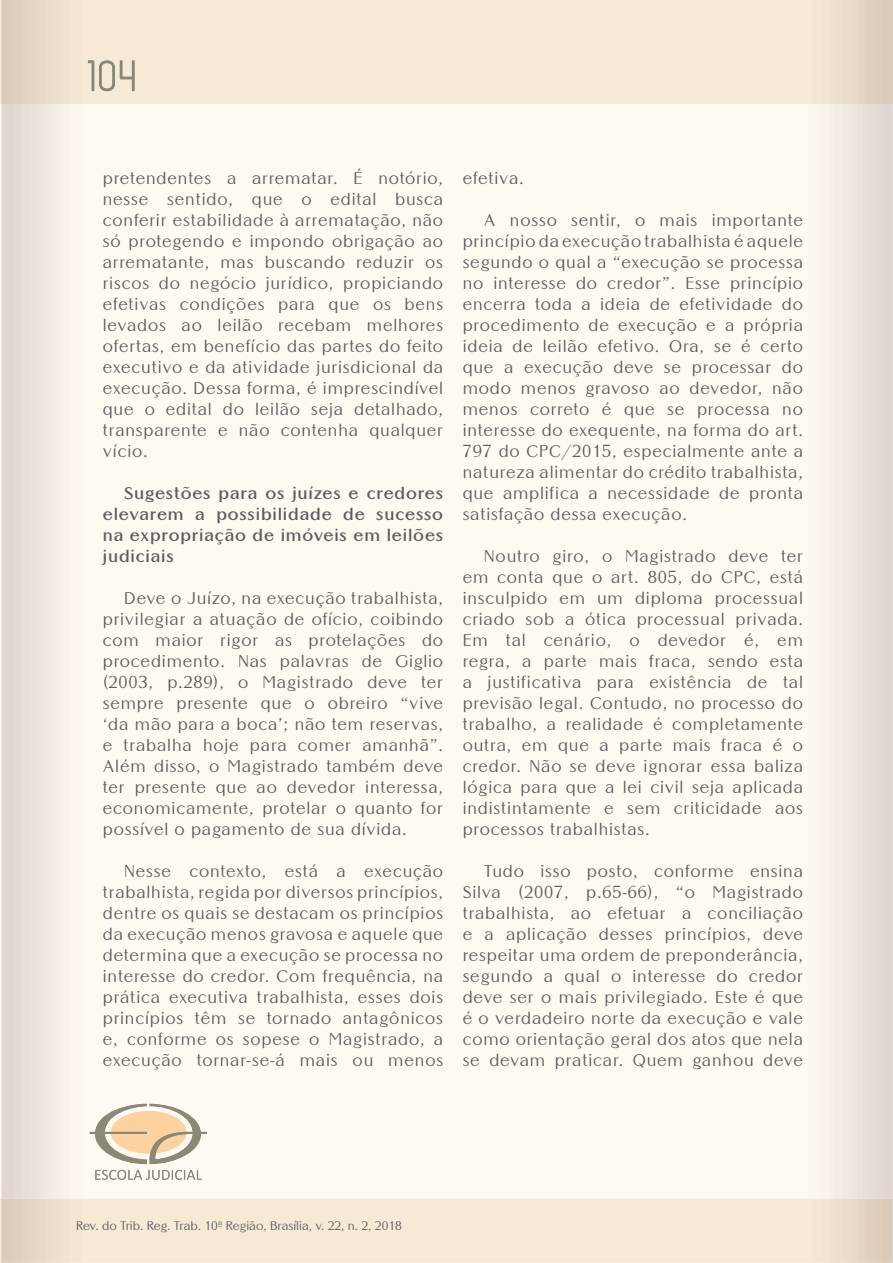
<style>
.page{position:relative;width:893px;height:1263px;background:#fff}
.page>*{position:absolute;margin:0;border:0;box-sizing:border-box;transform-origin:0 0}
.t1{font:16.5px/21px "Altrincham";letter-spacing:.05em;color:#5c5d60;text-align:justify}
.t2{font:700 16.5px/21px "Altrincham";letter-spacing:.05em;color:#5c5d60;text-align:justify}
.t3{font:12px "Altrincham";color:#5c5d60}
.s1{color:#5c5c5e}
</style>
<div class="page">
<hr style="left:0;top:1199px;width:1px;height:64px;background:#f7ead4">
<hr style="left:0;top:0;width:1px;height:104px;background:#f7ead4">
<img style="left:88px;top:60px;width:47px;height:31px">
<img style="left:90px;top:1104px;width:57px;height:60px">
<img style="left:149px;top:1104px;width:58px;height:60px">
<img style="left:102px;top:1170px;width:77px;height:10px">
<div style="left:77px;top:1221px;width:325px;height:12px;background:#f7ead4"></div>
<div style="left:104px;top:169px;width:339px;height:18px;background:#fffaf1"></div>
<div style="left:104px;top:193px;width:339px;height:15px;background:#fffaf1"></div>
<div style="left:103px;top:213px;width:340px;height:16px;background:#fffaf1"></div>
<div style="left:103px;top:234px;width:340px;height:16px;background:#fffaf1"></div>
<div style="left:103px;top:256px;width:340px;height:14px;background:#fffaf1"></div>
<div style="left:104px;top:276px;width:339px;height:16px;background:#fffaf1"></div>
<div style="left:103px;top:298px;width:340px;height:15px;background:#fffaf1"></div>
<div style="left:104px;top:319px;width:339px;height:12px;background:#fffaf1"></div>
<div style="left:103px;top:339px;width:340px;height:16px;background:#fffaf1"></div>
<div style="left:103px;top:361px;width:340px;height:15px;background:#fffaf1"></div>
<div style="left:103px;top:381px;width:340px;height:16px;background:#fffaf1"></div>
<div style="left:103px;top:403px;width:340px;height:15px;background:#fffaf1"></div>
<div style="left:103px;top:424px;width:340px;height:15px;background:#fffaf1"></div>
<div style="left:125px;top:486px;width:318px;height:16px;background:#fffaf1"></div>
<div style="left:103px;top:508px;width:340px;height:15px;background:#fffaf1"></div>
<div style="left:104px;top:528px;width:339px;height:16px;background:#fffaf1"></div>
<div style="left:125px;top:591px;width:318px;height:16px;background:#fffaf1"></div>
<div style="left:104px;top:612px;width:339px;height:16px;background:#fffaf1"></div>
<div style="left:103px;top:634px;width:340px;height:15px;background:#fffaf1"></div>
<div style="left:104px;top:655px;width:339px;height:15px;background:#fffaf1"></div>
<div style="left:104px;top:674px;width:339px;height:17px;background:#fffaf1"></div>
<div style="left:103px;top:697px;width:340px;height:15px;background:#fffaf1"></div>
<div style="left:104px;top:718px;width:339px;height:15px;background:#fffaf1"></div>
<div style="left:103px;top:739px;width:340px;height:15px;background:#fffaf1"></div>
<div style="left:103px;top:759px;width:340px;height:16px;background:#fffaf1"></div>
<div style="left:103px;top:781px;width:340px;height:15px;background:#fffaf1"></div>
<div style="left:103px;top:802px;width:340px;height:15px;background:#fffaf1"></div>
<div style="left:104px;top:822px;width:302px;height:16px;background:#fffaf1"></div>
<div style="left:125px;top:864px;width:318px;height:16px;background:#fffaf1"></div>
<div style="left:103px;top:885px;width:340px;height:16px;background:#fffaf1"></div>
<div style="left:103px;top:906px;width:340px;height:16px;background:#fffaf1"></div>
<div style="left:103px;top:928px;width:340px;height:15px;background:#fffaf1"></div>
<div style="left:103px;top:949px;width:340px;height:15px;background:#fffaf1"></div>
<div style="left:104px;top:969px;width:339px;height:16px;background:#fffaf1"></div>
<div style="left:104px;top:990px;width:339px;height:16px;background:#fffaf1"></div>
<div style="left:104px;top:1011px;width:339px;height:16px;background:#fffaf1"></div>
<div style="left:103px;top:1033px;width:340px;height:15px;background:#fffaf1"></div>
<div style="left:103px;top:1053px;width:340px;height:17px;background:#fffaf1"></div>
<div style="left:484px;top:214px;width:319px;height:15px;background:#fffaf1"></div>
<div style="left:464px;top:234px;width:339px;height:17px;background:#fffaf1"></div>
<div style="left:463px;top:256px;width:340px;height:16px;background:#fffaf1"></div>
<div style="left:464px;top:276px;width:339px;height:16px;background:#fffaf1"></div>
<div style="left:463px;top:298px;width:340px;height:12px;background:#fffaf1"></div>
<div style="left:464px;top:318px;width:339px;height:17px;background:#fffaf1"></div>
<div style="left:464px;top:340px;width:339px;height:14px;background:#fffaf1"></div>
<div style="left:463px;top:361px;width:340px;height:16px;background:#fffaf1"></div>
<div style="left:464px;top:382px;width:339px;height:15px;background:#fffaf1"></div>
<div style="left:464px;top:403px;width:339px;height:15px;background:#fffaf1"></div>
<div style="left:464px;top:424px;width:339px;height:15px;background:#fffaf1"></div>
<div style="left:463px;top:445px;width:340px;height:15px;background:#fffaf1"></div>
<div style="left:464px;top:466px;width:339px;height:14px;background:#fffaf1"></div>
<div style="left:463px;top:487px;width:340px;height:15px;background:#fffaf1"></div>
<div style="left:463px;top:508px;width:223px;height:16px;background:#fffaf1"></div>
<div style="left:485px;top:550px;width:318px;height:15px;background:#fffaf1"></div>
<div style="left:463px;top:571px;width:340px;height:15px;background:#fffaf1"></div>
<div style="left:464px;top:592px;width:339px;height:15px;background:#fffaf1"></div>
<div style="left:463px;top:613px;width:340px;height:15px;background:#fffaf1"></div>
<div style="left:464px;top:634px;width:339px;height:14px;background:#fffaf1"></div>
<div style="left:464px;top:655px;width:339px;height:15px;background:#fffaf1"></div>
<div style="left:463px;top:676px;width:340px;height:15px;background:#fffaf1"></div>
<div style="left:464px;top:697px;width:339px;height:15px;background:#fffaf1"></div>
<div style="left:463px;top:718px;width:340px;height:15px;background:#fffaf1"></div>
<div style="left:463px;top:739px;width:340px;height:15px;background:#fffaf1"></div>
<div style="left:463px;top:760px;width:340px;height:15px;background:#fffaf1"></div>
<div style="left:464px;top:781px;width:339px;height:15px;background:#fffaf1"></div>
<div style="left:464px;top:802px;width:339px;height:12px;background:#fffaf1"></div>
<div style="left:464px;top:823px;width:184px;height:15px;background:#fffaf1"></div>
<div style="left:484px;top:865px;width:319px;height:15px;background:#fffaf1"></div>
<div style="left:464px;top:884px;width:339px;height:17px;background:#fffaf1"></div>
<div style="left:463px;top:907px;width:340px;height:16px;background:#fffaf1"></div>
<div style="left:463px;top:928px;width:340px;height:16px;background:#fffaf1"></div>
<div style="left:464px;top:949px;width:339px;height:15px;background:#fffaf1"></div>
<div style="left:463px;top:970px;width:340px;height:15px;background:#fffaf1"></div>
<div style="left:463px;top:991px;width:340px;height:15px;background:#fffaf1"></div>
<div style="left:463px;top:1012px;width:340px;height:16px;background:#fffaf1"></div>
<div style="left:463px;top:1033px;width:340px;height:16px;background:#fffaf1"></div>
<div style="left:463px;top:1054px;width:340px;height:15px;background:#fffaf1"></div>
<img style="left:892px;top:104px;width:1px;height:1159px">
<img style="left:892px;top:0;width:1px;height:104px">
<p class="t1" style="left:103px;top:169px;width:342px">pretendentes a arrematar. É notório, nesse sentido, que o edital busca conferir estabilidade à arrematação, não só protegendo e impondo obrigação ao arrematante, mas buscando reduzir os riscos do negócio jurídico, propiciando efetivas condições para que os bens levados ao leilão recebam melhores ofertas, em benefício das partes do feito executivo e da atividade jurisdicional da execução. Dessa forma, é imprescindível que o edital do leilão seja detalhado, transparente e não contenha qualquer vício.</p>
<p class="t2" style="left:103px;top:484px;width:342px;text-indent:21px">Sugestões para os juízes e credores elevarem a possibilidade de sucesso na expropriação de imóveis em leilões judiciais</p>
<p class="t1" style="left:103px;top:589px;width:342px;text-indent:21px">Deve o Juízo, na execução trabalhista, privilegiar a atuação de ofício, coibindo com maior rigor as protelações do procedimento. Nas palavras de Giglio (2003, p.289), o Magistrado deve ter sempre presente que o obreiro “vive ‘da mão para a boca’; não tem reservas, e trabalha hoje para comer amanhã”.<br>Além disso, o Magistrado também deve ter presente que ao devedor interessa, economicamente, protelar o quanto for possível o pagamento de sua dívida.</p>
<p class="t1" style="left:103px;top:862px;width:342px;text-indent:21px">Nesse contexto, está a execução trabalhista, regida por diversos princípios, dentre os quais se destacam os princípios da execução menos gravosa e aquele que determina que a execução se processa no interesse do credor. Com frequência, na prática executiva trabalhista, esses dois princípios têm se tornado antagônicos e, conforme os sopese o Magistrado, a execução tornar-se-á mais ou menos</p>
<p class="t1" style="left:463px;top:169px;width:63px">efetiva.</p>
<p class="t1" style="left:463px;top:211px;width:342px;text-indent:21px">A nosso sentir, o mais importante princípio da execução trabalhista é aquele segundo o qual a “execução se processa no interesse do credor”. Esse princípio encerra toda a ideia de efetividade do procedimento de execução e a própria ideia de leilão efetivo. Ora, se é certo que a execução deve se processar do modo menos gravoso ao devedor, não menos correto é que se processa no interesse do exequente, na forma do art.<br>797 do CPC/2015, especialmente ante a natureza alimentar do crédito trabalhista, que amplifica a necessidade de pronta satisfação dessa execução.</p>
<p class="t1" style="left:463px;top:547px;width:342px;text-indent:21px">Noutro giro, o Magistrado deve ter em conta que o art. 805, do CPC, está insculpido em um diploma processual criado sob a ótica processual privada.<br>Em tal cenário, o devedor é, em regra, a parte mais fraca, sendo esta a justificativa para existência de tal previsão legal. Contudo, no processo do trabalho, a realidade é completamente outra, em que a parte mais fraca é o credor. Não se deve ignorar essa baliza lógica para que a lei civil seja aplicada indistintamente e sem criticidade aos processos trabalhistas.</p>
<p class="t1" style="left:463px;top:862px;width:342px;text-indent:21px">Tudo isso posto, conforme ensina Silva (2007, p.65-66), “o Magistrado trabalhista, ao efetuar a conciliação e a aplicação desses princípios, deve respeitar uma ordem de preponderância, segundo a qual o interesse do credor deve ser o mais privilegiado. Este é que é o verdadeiro norte da execução e vale como orientação geral dos atos que nela se devam praticar. Quem ganhou deve</p>
<p class="t3" style="left:76px;top:1221px;width:327px"><span class="s1">Rev</span>. do Trib. Reg. Trab. 10ª Região, Brasília, v. 22, n. 2, 2018</p>
</div>
